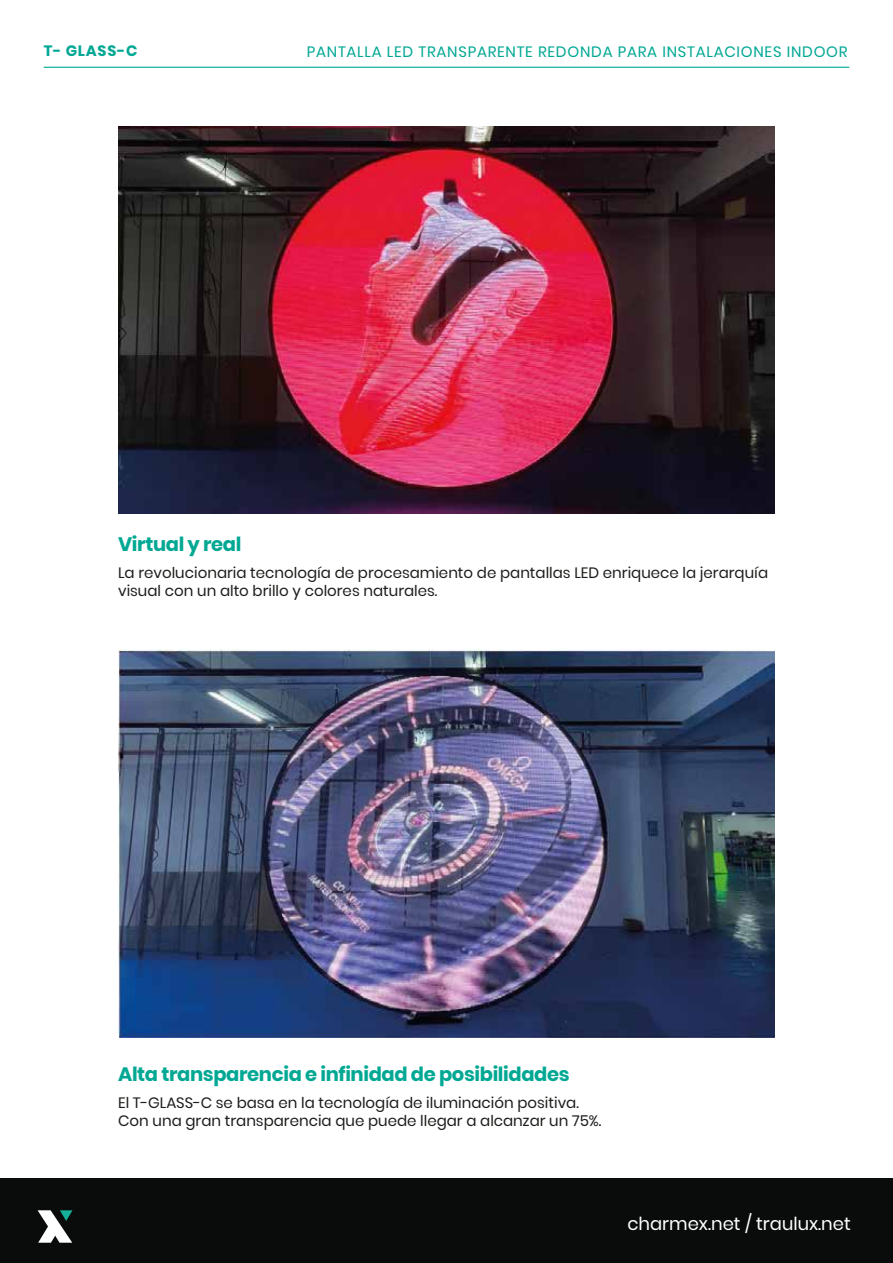
<style>
.page{position:relative;width:893px;height:1263px;background:#fff}
.page>*{position:absolute;margin:0;border:0;box-sizing:border-box;transform-origin:0 0}
.t1{font:700 19.5px "Poppins";letter-spacing:-.02em;color:#00a894}
.t2{font:18px "Poppins";color:#fff}
.t3{font:15px/18px "Poppins";color:#1d1d1b}
.t4{font:15px "Poppins";letter-spacing:.05em;color:#00a894}
.t5{font:700 15px "Poppins";letter-spacing:.05em;color:#00a894}
</style>
<div class="page">
<div style="left:0;top:1179px;width:893px;height:84px;background:#0a0b0b"></div>
<svg style="left:38px;top:1210px;width:35px;height:33px"></svg>
<img style="left:118px;top:649px;width:657px;height:388px">
<img style="left:118px;top:126px;width:657px;height:387px">
<hr style="left:44px;top:67px;width:805px;height:1px;background:#00a894">
<p class="t5" style="left:44px;top:42px;width:95px">T- GLASS-C</p>
<p class="t4" style="left:307px;top:43px;width:542px">PANTALLA LED TRANSPARENTE REDONDA PARA INSTALACIONES INDOOR</p>
<h1 class="t1" style="left:118px;top:533px;width:125px">Virtual y real</h1>
<p class="t3" style="left:118px;top:564px;width:652px">La revolucionaria tecnología de procesamiento de pantallas LED enriquece la jerarquía visual con un alto brillo y colores naturales.</p>
<h1 class="t1" style="left:118px;top:1062px;width:453px">Alta transparencia e infinidad de posibilidades</h1>
<p class="t3" style="left:118px;top:1094px;width:485px">El T-GLASS-C se basa en la tecnología de iluminación positiva.<br>Con una gran transparencia que puede llegar a alcanzar un 75%.</p>
<p class="t2" style="left:627px;top:1213px;width:225px">charmex.net / traulux.net</p>
</div>
